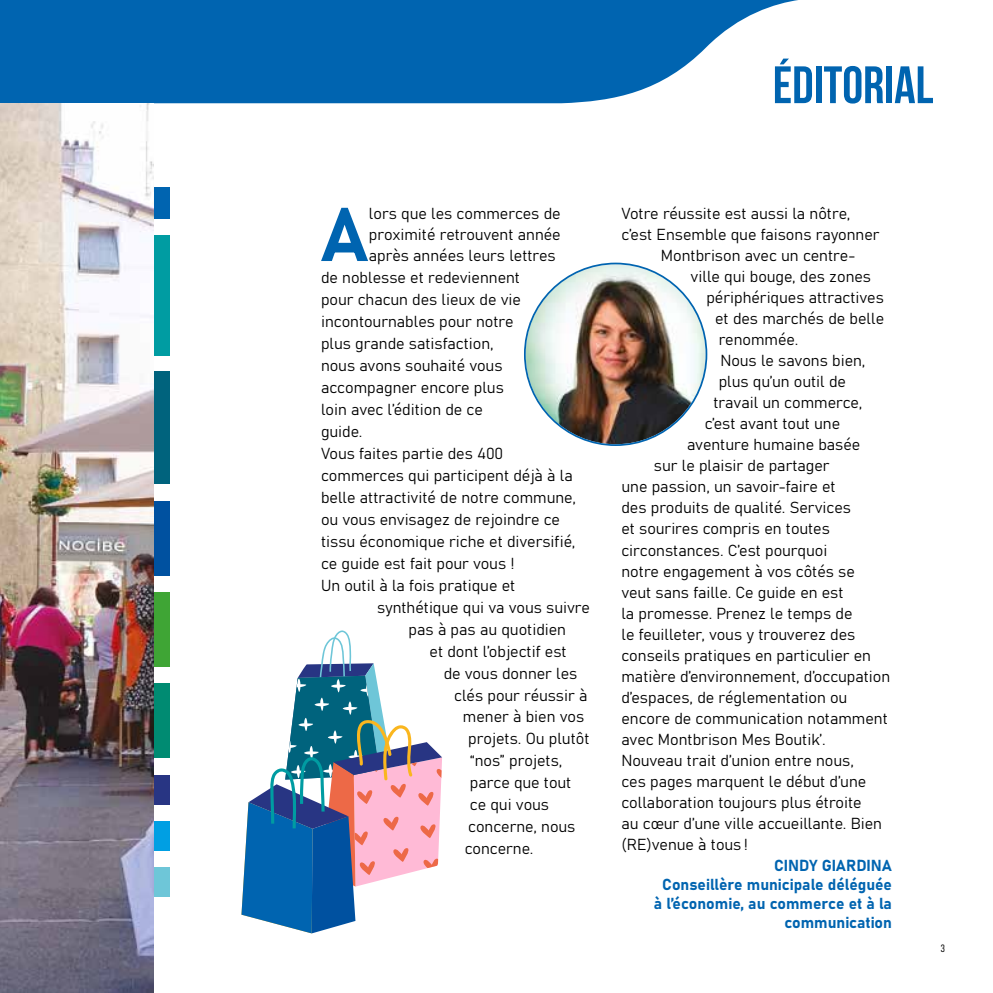
<style>
.page{position:relative;width:993px;height:993px;background:#fff}
.page>*{position:absolute;margin:0;border:0;box-sizing:border-box;transform-origin:0 0}
.t1{font:74.9px "Bahnschrift";color:#0064b0}
.t2{font:52.5px "Bebas Neue";color:#0064b0}
.t3{font:15.75px "Bahnschrift";color:#000}
.t4{font:15.75px/18.9px "Bahnschrift";color:#0064b0;text-align:right}
.t5{font:10.5px "Bahnschrift";color:#000}
</style>
<div class="page">
<div style="left:102px;top:235px;width:68px;height:120px;background:#009ca2"></div>
<div style="left:102px;top:372px;width:68px;height:112px;background:#00637d"></div>
<div style="left:102px;top:500px;width:68px;height:75px;background:#0051a0"></div>
<div style="left:102px;top:592px;width:68px;height:74px;background:#3fa535"></div>
<div style="left:102px;top:683px;width:68px;height:74px;background:#008b72"></div>
<div style="left:102px;top:774px;width:68px;height:30px;background:#283583"></div>
<div style="left:102px;top:820px;width:68px;height:30px;background:#009fe3"></div>
<div style="left:102px;top:867px;width:68px;height:30px;background:#6ec6d8"></div>
<div style="left:102px;top:187px;width:68px;height:31px;background:#0064b0"></div>
<img style="left:525px;top:264px;width:180px;height:180px;border-radius:90px">
<svg style="left:0;top:0;width:798px;height:103px;background:#1c75b8"></svg>
<svg style="left:241px;top:630px;width:201px;height:303px"></svg>
<img style="left:0;top:103px;width:154px;height:889px">
<div style="left:772px;top:61px;width:161px;height:42px;background:#fff"></div>
<h2 class="t2" style="left:772px;top:56px;width:162px">ÉDITORIAL</h2>
<h1 class="t1" style="left:320px;top:178px;width:50px">A</h1>
<p class="t3" style="left:369px;top:201px;width:193px">lors que les commerces de</p>
<p class="t3" style="left:369px;top:222px;width:193px">proximité retrouvent année</p>
<p class="t3" style="left:369px;top:243px;width:188px">après années leurs lettres</p>
<p class="t3" style="left:321px;top:265px;width:200px">de noblesse et redeviennent</p>
<p class="t3" style="left:321px;top:287px;width:201px">pour chacun des lieux de vie</p>
<p class="t3" style="left:321px;top:309px;width:194px">incontournables pour notre</p>
<p class="t3" style="left:321px;top:331px;width:174px">plus grande satisfaction,</p>
<p class="t3" style="left:321px;top:353px;width:183px">nous avons souhaité vous</p>
<p class="t3" style="left:321px;top:375px;width:184px">accompagner encore plus</p>
<p class="t3" style="left:321px;top:397px;width:163px">loin avec l’édition de ce</p>
<p class="t3" style="left:321px;top:419px;width:43px">guide.</p>
<p class="t3" style="left:321px;top:441px;width:183px">Vous faites partie des 400</p>
<p class="t3" style="left:321px;top:463px;width:253px">commerces qui participent déjà à la</p>
<p class="t3" style="left:321px;top:485px;width:256px">belle attractivité de notre commune,</p>
<p class="t3" style="left:321px;top:507px;width:240px">ou vous envisagez de rejoindre ce</p>
<p class="t3" style="left:321px;top:529px;width:256px">tissu économique riche et diversifié,</p>
<p class="t3" style="left:321px;top:551px;width:195px">ce guide est fait pour vous !</p>
<p class="t3" style="left:321px;top:573px;width:196px">Un outil à la fois pratique et</p>
<p class="t3" style="left:377px;top:595px;width:214px">synthétique qui va vous suivre</p>
<p class="t3" style="left:408px;top:617px;width:159px">pas à pas au quotidien</p>
<p class="t3" style="left:429px;top:638px;width:138px">et dont l’objectif est</p>
<p class="t3" style="left:443px;top:660px;width:135px">de vous donner les</p>
<p class="t3" style="left:454px;top:682px;width:135px">clés pour réussir à</p>
<p class="t3" style="left:463px;top:704px;width:123px">mener à bien vos</p>
<p class="t3" style="left:468px;top:726px;width:123px">projets. Ou plutôt</p>
<p class="t3" style="left:470px;top:748px;width:94px">“nos” projets,</p>
<p class="t3" style="left:470px;top:770px;width:103px">parce que tout</p>
<p class="t3" style="left:470px;top:792px;width:80px">ce qui vous</p>
<p class="t3" style="left:468px;top:814px;width:109px">concerne, nous</p>
<p class="t3" style="left:464px;top:836px;width:70px">concerne.</p>
<p class="t3" style="left:621px;top:201px;width:230px">Votre réussite est aussi la nôtre,</p>
<p class="t3" style="left:621px;top:222px;width:259px">c’est Ensemble que faisons rayonner</p>
<p class="t3" style="left:660px;top:243px;width:196px">Montbrison avec un centre-</p>
<p class="t3" style="left:690px;top:264px;width:182px">ville qui bouge, des zones</p>
<p class="t3" style="left:706px;top:285px;width:179px">périphériques attractives</p>
<p class="t3" style="left:715px;top:306px;width:170px">et des marchés de belle</p>
<p class="t3" style="left:718px;top:327px;width:81px">renommée.</p>
<p class="t3" style="left:720px;top:348px;width:146px">Nous le savons bien,</p>
<p class="t3" style="left:718px;top:369px;width:129px">plus qu’un outil de</p>
<p class="t3" style="left:713px;top:390px;width:150px">travail un commerce,</p>
<p class="t3" style="left:704px;top:411px;width:137px">c’est avant tout une</p>
<p class="t3" style="left:687px;top:432px;width:175px">aventure humaine basée</p>
<p class="t3" style="left:653px;top:453px;width:177px">sur le plaisir de partager</p>
<p class="t3" style="left:621px;top:474px;width:216px">une passion, un savoir-faire et</p>
<p class="t3" style="left:621px;top:495px;width:231px">des produits de qualité. Services</p>
<p class="t3" style="left:621px;top:516px;width:210px">et sourires compris en toutes</p>
<p class="t3" style="left:621px;top:538px;width:207px">circonstances. C’est pourquoi</p>
<p class="t3" style="left:621px;top:559px;width:235px">notre engagement à vos côtés se</p>
<p class="t3" style="left:621px;top:580px;width:223px">veut sans faille. Ce guide en est</p>
<p class="t3" style="left:621px;top:601px;width:232px">la promesse. Prenez le temps de</p>
<p class="t3" style="left:621px;top:622px;width:235px">le feuilleter, vous y trouverez des</p>
<p class="t3" style="left:621px;top:643px;width:251px">conseils pratiques en particulier en</p>
<p class="t3" style="left:621px;top:664px;width:270px">matière d’environnement, d’occupation</p>
<p class="t3" style="left:621px;top:685px;width:227px">d’espaces, de réglementation ou</p>
<p class="t3" style="left:621px;top:706px;width:268px">encore de communication notamment</p>
<p class="t3" style="left:621px;top:727px;width:206px">avec Montbrison Mes Boutik’.</p>
<p class="t3" style="left:621px;top:748px;width:234px">Nouveau trait d’union entre nous,</p>
<p class="t3" style="left:621px;top:769px;width:246px">ces pages marquent le début d’une</p>
<p class="t3" style="left:621px;top:790px;width:242px">collaboration toujours plus étroite</p>
<p class="t3" style="left:621px;top:811px;width:262px">au cœur d’une ville accueillante. Bien</p>
<p class="t3" style="left:621px;top:832px;width:128px">(RE)venue à tous !</p>
<p class="t4" style="left:653px;top:854px;width:239px">CINDY GIARDINA<br>Conseillère municipale déléguée à l’économie, au commerce et à la communication</p>
<p class="t5" style="left:940px;top:939px;width:6px">3</p>
</div>
